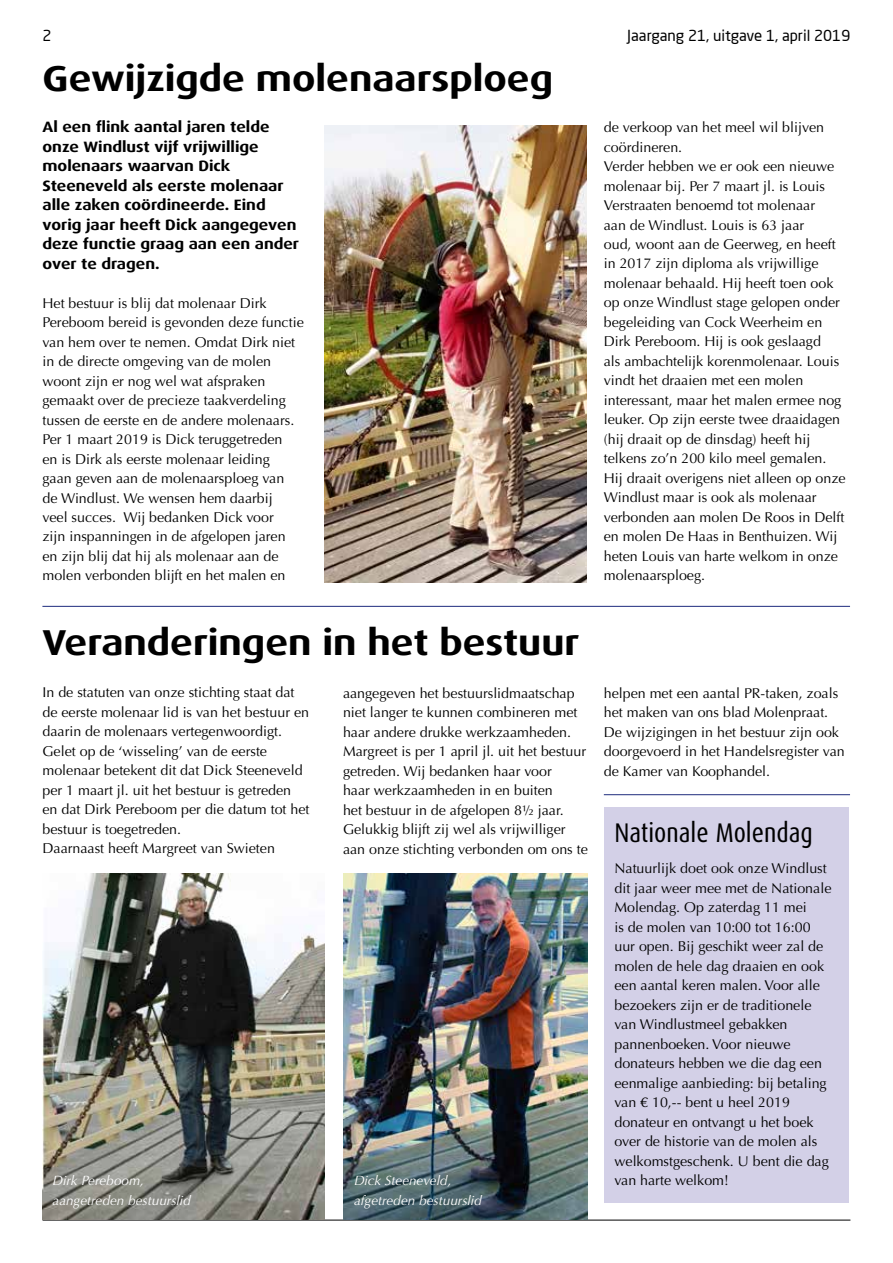
<style>
.page{position:relative;width:893px;height:1263px;background:#fff}
.page>*{position:absolute;margin:0;border:0;box-sizing:border-box;transform-origin:0 0}
.t1{font:700 36px "Dax Wide";color:#000}
.t2{font:27px "Dax Condensed";color:#000}
.t3{font:700 15px/19.5px "Dax Wide";color:#000}
.t4{font:15px "Neo Sans Pro";color:#000}
.t5{font:14.25px/19.5px "Optima";color:#000}
.t6{font:italic 13.5px/19.5px "Optima";color:#fff}
</style>
<div class="page">
<hr style="left:43px;top:1220px;width:807px;height:1px;background:#000">
<div style="left:604px;top:807px;width:245px;height:396px;background:#d3d0e7"></div>
<hr style="left:42px;top:606px;width:808px;height:1px;background:#283583">
<hr style="left:604px;top:794px;width:246px;height:1px;background:#283583">
<img style="left:325px;top:125px;width:262px;height:457px">
<img style="left:343px;top:873px;width:245px;height:347px">
<img style="left:43px;top:873px;width:282px;height:347px">
<p class="t4" style="left:43px;top:26px;width:11px">2</p>
<p class="t4" style="left:627px;top:26px;width:225px">Jaargang 21, uitgave 1, april 2019</p>
<h1 class="t1" style="left:43px;top:58px;width:512px">Gewijzigde molenaarsploeg</h1>
<p class="t3" style="left:43px;top:117px;width:258px">Al een flink aantal jaren telde onze Windlust vijf vrijwillige molenaars waarvan Dick<br>Steeneveld als eerste molenaar alle zaken coördineerde. Eind vorig jaar heeft Dick aangegeven deze functie graag aan een ander over te dragen.</p>
<p class="t5" style="left:43px;top:293px;width:263px">Het bestuur is blij dat molenaar Dirk Pereboom bereid is gevonden deze functie van hem over te nemen. Omdat Dirk niet in de directe omgeving van de molen woont zijn er nog wel wat afspraken gemaakt over de precieze taakverdeling tussen de eerste en de andere molenaars.<br>Per 1 maart 2019 is Dick teruggetreden<br>en is Dirk als eerste molenaar leiding<br>gaan geven aan de molenaarsploeg van<br>de Windlust. We wensen hem daarbij<br>veel succes. Wij bedanken Dick voor<br>zijn inspanningen in de afgelopen jaren en zijn blij dat hij als molenaar aan de molen verbonden blijft en het malen en</p>
<p class="t5" style="left:604px;top:118px;width:243px">de verkoop van het meel wil blijven coördineren.<br>Verder hebben we er ook een nieuwe molenaar bij. Per 7 maart jl. is Louis Verstraaten benoemd tot molenaar<br>aan de Windlust. Louis is 63 jaar<br>oud, woont aan de Geerweg, en heeft in 2017 zijn diploma als vrijwillige molenaar behaald. Hij heeft toen ook op onze Windlust stage gelopen onder begeleiding van Cock Weerheim en Dirk Pereboom. Hij is ook geslaagd<br>als ambachtelijk korenmolenaar. Louis vindt het draaien met een molen interessant, maar het malen ermee nog leuker. Op zijn eerste twee draaidagen (hij draait op de dinsdag) heeft hij telkens zo’n 200 kilo meel gemalen.<br>Hij draait overigens niet alleen op onze Windlust maar is ook als molenaar verbonden aan molen De Roos in Delft en molen De Haas in Benthuizen. Wij heten Louis van harte welkom in onze molenaarsploeg.</p>
<h1 class="t1" style="left:42px;top:622px;width:538px">Veranderingen in het bestuur</h1>
<p class="t5" style="left:343px;top:683px;width:246px">aangegeven het bestuurslidmaatschap niet langer te kunnen combineren met haar andere drukke werkzaamheden.<br>Margreet is per 1 april jl. uit het bestuur getreden. Wij bedanken haar voor<br>haar werkzaamheden in en buiten<br>het bestuur in de afgelopen 8½ jaar.<br>Gelukkig blijft zij wel als vrijwilliger aan onze stichting verbonden om ons te</p>
<p class="t5" style="left:604px;top:683px;width:242px">helpen met een aantal PR-taken, zoals het maken van ons blad Molenpraat.<br>De wijzigingen in het bestuur zijn ook doorgevoerd in het Handelsregister van de Kamer van Koophandel.</p>
<p class="t5" style="left:43px;top:683px;width:269px">In de statuten van onze stichting staat dat de eerste molenaar lid is van het bestuur en daarin de molenaars vertegenwoordigt.<br>Gelet op de ‘wisseling’ van de eerste molenaar betekent dit dat Dick Steeneveld per 1 maart jl. uit het bestuur is getreden en dat Dirk Pereboom per die datum tot het bestuur is toegetreden.<br>Daarnaast heeft Margreet van Swieten</p>
<h2 class="t2" style="left:614px;top:818px;width:200px">Nationale Molendag</h2>
<p class="t6" style="left:53px;top:1171px;width:140px">Dirk Pereboom, aangetreden bestuurslid</p>
<p class="t6" style="left:354px;top:1171px;width:129px">Dick Steeneveld, afgetreden bestuurslid</p>
<p class="t5" style="left:614px;top:859px;width:218px">Natuurlijk doet ook onze Windlust dit jaar weer mee met de Nationale<br>Molendag. Op zaterdag 11 mei<br>is de molen van 10:00 tot 16:00 uur open. Bij geschikt weer zal de molen de hele dag draaien en ook een aantal keren malen. Voor alle bezoekers zijn er de traditionele van Windlustmeel gebakken pannenboeken. Voor nieuwe donateurs hebben we die dag een eenmalige aanbieding: bij betaling van € 10,-- bent u heel 2019 donateur en ontvangt u het boek over de historie van de molen als welkomstgeschenk. U bent die dag van harte welkom!</p>
</div>
